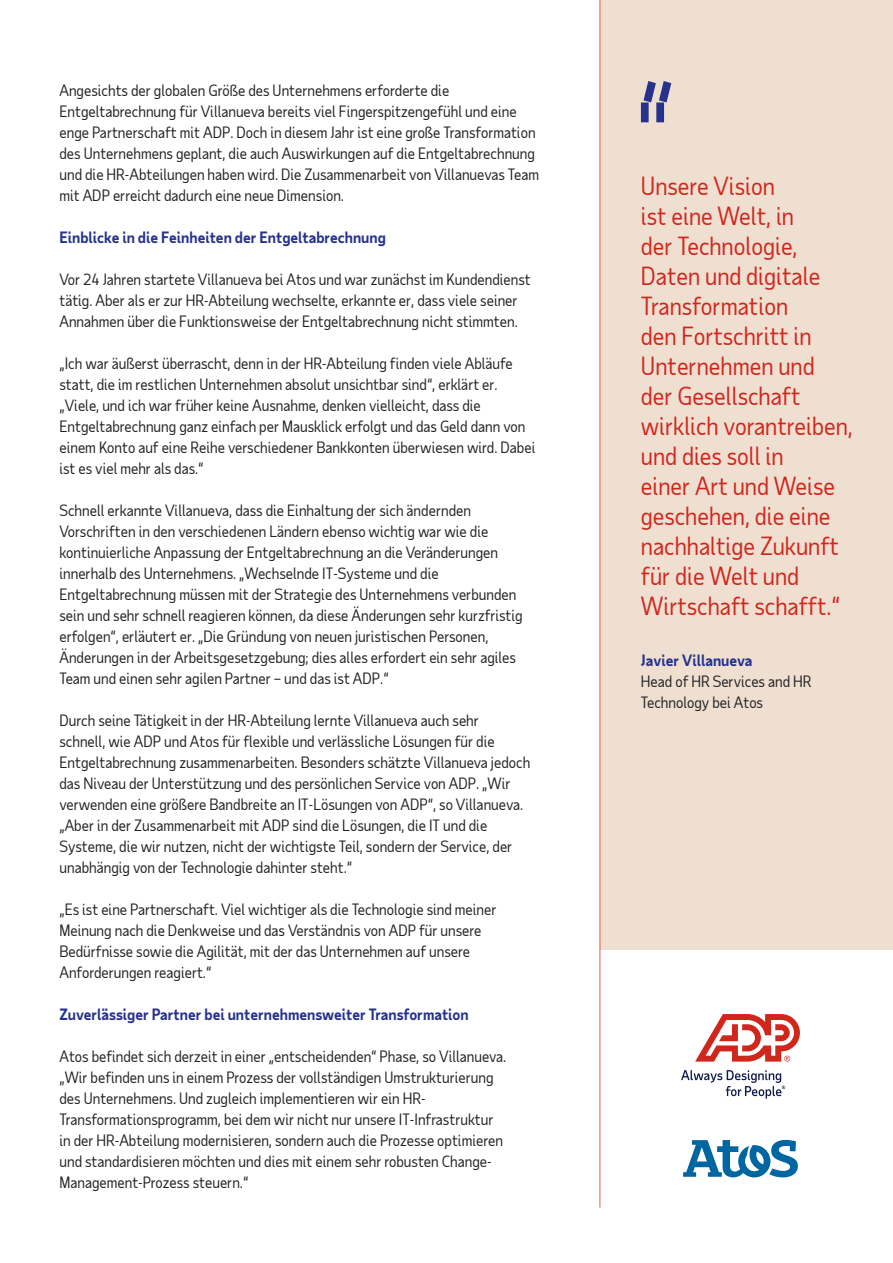
<style>
.page{position:relative;width:893px;height:1263px;background:#fff}
.page>*{position:absolute;margin:0;border:0;box-sizing:border-box;transform-origin:0 0}
.Accent_-_quote{font:24px/30px "Taub Sans";color:#d0271d}
.Body{font:15px/21px "Taub Sans";color:#222}
.Body-2{font:700 15px "Taub Sans";color:#26328c}
.Accent_-_quote-2{font:15px/21px "Taub Sans";color:#222}
.s1{font-weight:700;color:#26328c}
</style>
<div class="page">
<div style="left:600px;top:0;width:293px;height:949px;background:#efdfd1"></div>
<svg style="left:641px;top:81px;width:30px;height:41px"></svg>
<svg style="left:681px;top:1070px;width:104px;height:29px"></svg>
<svg style="left:695px;top:1014px;width:105px;height:47px"></svg>
<svg style="left:683px;top:1140px;width:115px;height:37px"></svg>
<hr style="left:599px;top:0;width:2px;height:1207px;background:#d0271d">
<p class="Body" style="left:59px;top:80px;width:481px">Angesichts der globalen Größe des Unternehmens erforderte die Entgeltabrechnung für Villanueva bereits viel Fingerspitzengefühl und eine enge Partnerschaft mit ADP. Doch in diesem Jahr ist eine große Transformation des Unternehmens geplant, die auch Auswirkungen auf die Entgeltabrechnung und die HR-Abteilungen haben wird. Die Zusammenarbeit von Villanuevas Team mit ADP erreicht dadurch eine neue Dimension.</p>
<p class="Body-2" style="left:59px;top:228px;width:328px">Einblicke in die Feinheiten der Entgeltabrechnung</p>
<p class="Body" style="left:59px;top:269px;width:473px">Vor 24 Jahren startete Villanueva bei Atos und war zunächst im Kundendienst tätig. Aber als er zur HR-Abteilung wechselte, erkannte er, dass viele seiner<br>Annahmen über die Funktionsweise der Entgeltabrechnung nicht stimmten.</p>
<p class="Body" style="left:59px;top:353px;width:477px">„Ich war äußerst überrascht, denn in der HR-Abteilung finden viele Abläufe statt, die im restlichen Unternehmen absolut unsichtbar sind“, erklärt er. „Viele, und ich war früher keine Ausnahme, denken vielleicht, dass die Entgeltabrechnung ganz einfach per Mausklick erfolgt und das Geld dann von einem Konto auf eine Reihe verschiedener Bankkonten überwiesen wird. Dabei ist es viel mehr als das.“</p>
<p class="Body" style="left:59px;top:500px;width:465px">Schnell erkannte Villanueva, dass die Einhaltung der sich ändernden Vorschriften in den verschiedenen Ländern ebenso wichtig war wie die kontinuierliche Anpassung der Entgeltabrechnung an die Veränderungen innerhalb des Unternehmens. „Wechselnde IT-Systeme und die Entgeltabrechnung müssen mit der Strategie des Unternehmens verbunden sein und sehr schnell reagieren können, da diese Änderungen sehr kurzfristig erfolgen“, erläutert er. „Die Gründung von neuen juristischen Personen, Änderungen in der Arbeitsgesetzgebung; dies alles erfordert ein sehr agiles Team und einen sehr agilen Partner – und das ist ADP.“</p>
<p class="Body" style="left:59px;top:710px;width:472px">Durch seine Tätigkeit in der HR-Abteilung lernte Villanueva auch sehr<br>schnell, wie ADP und Atos für flexible und verlässliche Lösungen für die Entgeltabrechnung zusammenarbeiten. Besonders schätzte Villanueva jedoch das Niveau der Unterstützung und des persönlichen Service von ADP. „Wir verwenden eine größere Bandbreite an IT-Lösungen von ADP“, so Villanueva. „Aber in der Zusammenarbeit mit ADP sind die Lösungen, die IT und die Systeme, die wir nutzen, nicht der wichtigste Teil, sondern der Service, der unabhängig von der Technologie dahinter steht.“</p>
<p class="Body" style="left:59px;top:899px;width:439px">„Es ist eine Partnerschaft. Viel wichtiger als die Technologie sind meiner Meinung nach die Denkweise und das Verständnis von ADP für unsere Bedürfnisse sowie die Agilität, mit der das Unternehmen auf unsere Anforderungen reagiert.“</p>
<p class="Body-2" style="left:59px;top:1005px;width:411px">Zuverlässiger Partner bei unternehmensweiter Transformation</p>
<p class="Body" style="left:59px;top:1046px;width:448px">Atos befindet sich derzeit in einer „entscheidenden“ Phase, so Villanueva. „Wir befinden uns in einem Prozess der vollständigen Umstrukturierung des Unternehmens. Und zugleich implementieren wir ein HR-Transformationsprogramm, bei dem wir nicht nur unsere IT-Infrastruktur in der HR-Abteilung modernisieren, sondern auch die Prozesse optimieren und standardisieren möchten und dies mit einem sehr robusten Change-Management-Prozess steuern.“</p>
<p class="Accent_-_quote" style="left:641px;top:171px;width:213px">Unsere Vision<br>ist eine Welt, in<br>der Technologie,<br>Daten und digitale<br>Transformation<br>den Fortschritt in<br>Unternehmen und<br>der Gesellschaft wirklich vorantreiben, und dies soll in<br>einer Art und Weise geschehen, die eine nachhaltige Zukunft für die Welt und<br>Wirtschaft schafft.“</p>
<p class="Accent_-_quote-2" style="left:641px;top:650px;width:172px"><span class="s1">Javier Villanueva<br></span>Head of HR Services and HR<br>Technology bei Atos</p>
</div>
